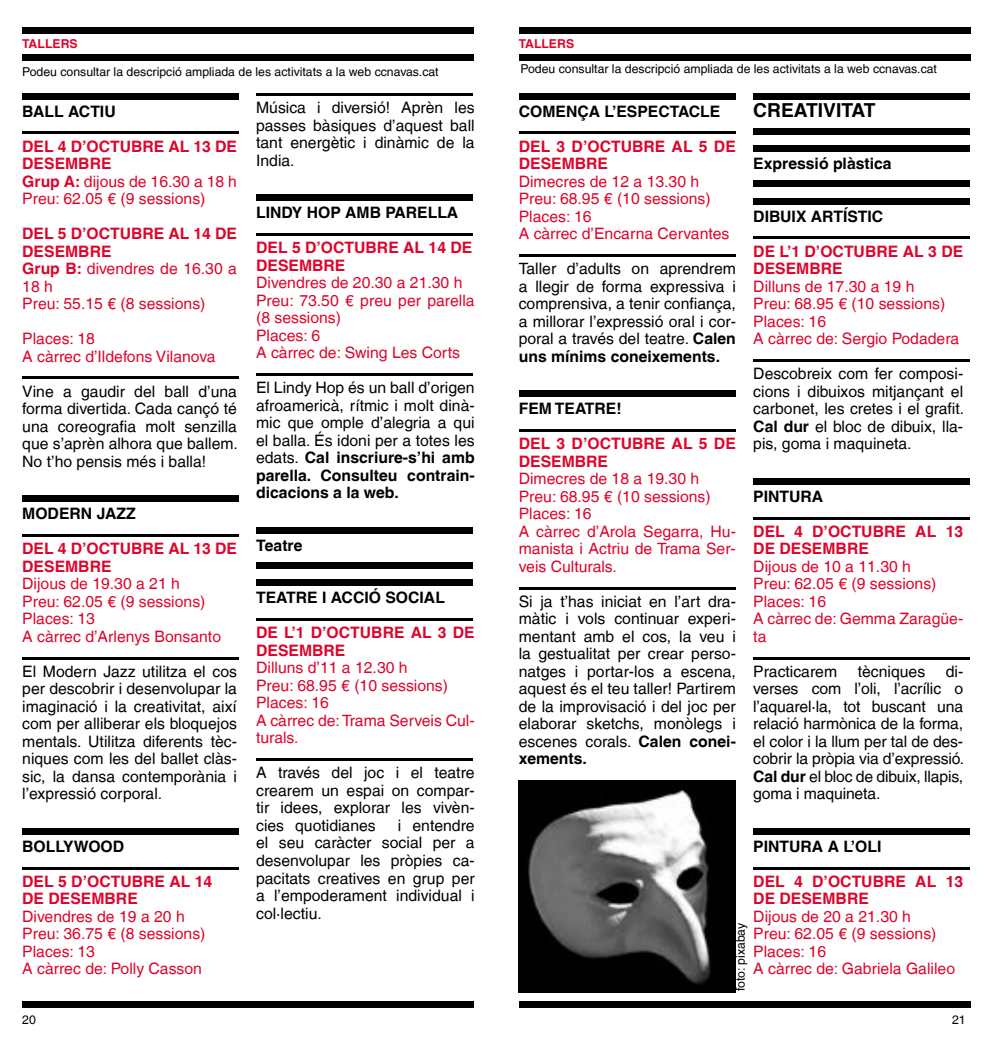
<style>
.page{position:relative;width:993px;height:1042px;background:#fff}
.page>*{position:absolute;margin:0;border:0;box-sizing:border-box;transform-origin:0 0}
.t1{font:700 19.25px "Helvetica LT";color:#000}
.t2{font:15.75px/17.5px "Helvetica LT";color:#000;text-align:justify}
.t3{font:15.75px/17.5px "Helvetica LT";color:#dd052b}
.t4{font:700 15.75px/17.5px "Helvetica LT";color:#dd052b}
.t5{font:700 15.75px "Helvetica LT";color:#000}
.t6{font:12.25px "Helvetica LT";color:#000}
.t7{font:700 12.25px "Helvetica LT";color:#dd052b}
.s1{font-weight:700}
</style>
<div class="page">
<div style="left:22px;top:1001px;width:452px;height:7px;background:#000"></div>
<div style="left:518px;top:1001px;width:452px;height:7px;background:#000"></div>
<div style="left:22px;top:27px;width:452px;height:6px;background:#000"></div>
<div style="left:22px;top:54px;width:452px;height:6px;background:#000"></div>
<div style="left:518px;top:27px;width:452px;height:6px;background:#000"></div>
<div style="left:518px;top:54px;width:452px;height:6px;background:#000"></div>
<div style="left:22px;top:93px;width:217px;height:6px;background:#000"></div>
<hr style="left:22px;top:132px;width:217px;height:2px;background:#000">
<hr style="left:22px;top:377px;width:217px;height:2px;background:#000">
<div style="left:22px;top:496px;width:217px;height:6px;background:#000"></div>
<hr style="left:22px;top:534px;width:217px;height:3px;background:#000">
<hr style="left:22px;top:657px;width:217px;height:2px;background:#000">
<div style="left:22px;top:828px;width:217px;height:6px;background:#000"></div>
<hr style="left:22px;top:867px;width:217px;height:2px;background:#000">
<hr style="left:256px;top:93px;width:216px;height:3px;background:#000">
<div style="left:256px;top:195px;width:216px;height:6px;background:#000"></div>
<hr style="left:256px;top:233px;width:216px;height:3px;background:#000">
<hr style="left:256px;top:373px;width:216px;height:3px;background:#000">
<div style="left:256px;top:527px;width:216px;height:6px;background:#000"></div>
<div style="left:256px;top:562px;width:216px;height:6px;background:#000"></div>
<div style="left:256px;top:580px;width:216px;height:6px;background:#000"></div>
<hr style="left:256px;top:618px;width:216px;height:3px;background:#000">
<hr style="left:256px;top:758px;width:216px;height:3px;background:#000">
<div style="left:518px;top:93px;width:217px;height:6px;background:#000"></div>
<hr style="left:518px;top:132px;width:217px;height:2px;background:#000">
<hr style="left:518px;top:254px;width:217px;height:3px;background:#000">
<div style="left:518px;top:391px;width:217px;height:6px;background:#000"></div>
<hr style="left:518px;top:429px;width:217px;height:3px;background:#000">
<hr style="left:518px;top:587px;width:217px;height:2px;background:#000">
<div style="left:753px;top:93px;width:216px;height:6px;background:#000"></div>
<div style="left:753px;top:128px;width:216px;height:6px;background:#000"></div>
<div style="left:753px;top:146px;width:216px;height:6px;background:#000"></div>
<div style="left:753px;top:181px;width:216px;height:6px;background:#000"></div>
<div style="left:753px;top:198px;width:216px;height:6px;background:#000"></div>
<hr style="left:753px;top:237px;width:216px;height:2px;background:#000">
<hr style="left:753px;top:359px;width:216px;height:3px;background:#000">
<div style="left:753px;top:478px;width:216px;height:6px;background:#000"></div>
<hr style="left:753px;top:517px;width:216px;height:2px;background:#000">
<hr style="left:753px;top:657px;width:216px;height:2px;background:#000">
<div style="left:753px;top:828px;width:216px;height:6px;background:#000"></div>
<hr style="left:753px;top:867px;width:216px;height:2px;background:#000">
<img style="left:518px;top:780px;width:217px;height:212px">
<p class="t7" style="left:22px;top:36px;width:57px">TALLERS</p>
<p class="t7" style="left:518px;top:36px;width:57px">TALLERS</p>
<p class="t6" style="left:22px;top:64px;width:418px">Podeu consultar la descripció ampliada de les activitats a la web ccnavas.cat</p>
<p class="t6" style="left:520px;top:62px;width:418px">Podeu consultar la descripció ampliada de les activitats a la web ccnavas.cat</p>
<p class="t5" style="left:22px;top:102px;width:95px">BALL ACTIU</p>
<p class="t3" style="left:22px;top:137px;width:216px"><span class="s1">DEL 4 D’OCTUBRE AL 13 DE<br>DESEMBRE<br>Grup A:</span> dijous de 16.30 a 18 h<br>Preu: 62.05 € (9 sessions)</p>
<p class="t3" style="left:22px;top:225px;width:216px"><span class="s1">DEL 5 D’OCTUBRE AL 14 DE<br>DESEMBRE<br>Grup B:</span> divendres de 16.30 a<br>18 h<br>Preu: 55.15 € (8 sessions)</p>
<p class="t3" style="left:22px;top:330px;width:195px">Places: 18<br>A càrrec d’Ildefons Vilanova</p>
<p class="t2" style="left:22px;top:382px;width:217px">Vine a gaudir del ball d’una forma divertida. Cada cançó té una coreografia molt senzilla que s’aprèn alhora que ballem.<br>No t’ho pensis més i balla!</p>
<p class="t5" style="left:22px;top:504px;width:115px">MODERN JAZZ</p>
<p class="t4" style="left:22px;top:540px;width:216px">DEL 4 D’OCTUBRE AL 13 DE<br>DESEMBRE</p>
<p class="t3" style="left:22px;top:575px;width:200px">Dijous de 19.30 a 21 h<br>Preu: 62.05 € (9 sessions)<br>Places: 13<br>A càrrec d’Arlenys Bonsanto</p>
<p class="t2" style="left:22px;top:662px;width:216px">El Modern Jazz utilitza el cos per descobrir i desenvolupar la imaginació i la creativitat, així com per alliberar els bloquejos mentals. Utilitza diferents tèc&shy;niques com les del ballet clàs&shy;sic, la dansa contemporània i l’expressió corporal.</p>
<p class="t5" style="left:22px;top:837px;width:103px">BOLLYWOOD</p>
<p class="t4" style="left:22px;top:872px;width:191px">DEL 5 D’OCTUBRE AL 14<br>DE DESEMBRE</p>
<p class="t3" style="left:22px;top:907px;width:185px">Divendres de 19 a 20 h<br>Preu: 36.75 € (8 sessions)<br>Places: 13<br>A càrrec de: Polly Casson</p>
<p class="t2" style="left:256px;top:99px;width:220px">Música i diversió! Aprèn les passes bàsiques d’aquest ball tant energètic i dinàmic de la India.</p>
<p class="t5" style="left:256px;top:203px;width:204px">LINDY HOP AMB PARELLA</p>
<p class="t4" style="left:256px;top:239px;width:218px">DEL 5 D’OCTUBRE AL 14 DE<br>DESEMBRE</p>
<p class="t3" style="left:256px;top:274px;width:220px">Divendres de 20.30 a 21.30 h<br>Preu: 73.50 € preu per parella (8 sessions)<br>Places: 6<br>A càrrec de: Swing Les Corts</p>
<p class="t2" style="left:256px;top:379px;width:220px">El Lindy Hop és un ball d’origen afroamericà, rítmic i molt dinà&shy;mic que omple d’alegria a qui el balla. És idoni per a totes les edats. <span class="s1">Cal inscriure-s’hi amb parella. Consulteu contrain&shy;dicacions a la web.</span></p>
<p class="t5" style="left:256px;top:536px;width:48px">Teatre</p>
<p class="t5" style="left:256px;top:588px;width:190px">TEATRE I ACCIÓ SOCIAL</p>
<p class="t4" style="left:256px;top:624px;width:220px">DE L’1 D’OCTUBRE AL 3 DE<br>DESEMBRE</p>
<p class="t3" style="left:256px;top:659px;width:220px">Dilluns d’11 a 12.30 h<br>Preu: 68.95 € (10 sessions)<br>Places: 16<br>A càrrec de: Trama Serveis Cul&shy;turals.</p>
<p class="t2" style="left:256px;top:764px;width:220px">A través del joc i el teatre crearem un espai on compar&shy;tir idees, explorar les vivèn&shy;cies quotidianes</p>
<p class="t2" style="left:256px;top:816px;width:220px;text-indent:142px">i entendre el seu caràcter social per a desenvolupar les pròpies ca&shy;pacitats creatives en grup per a l’empoderament individual i col·lectiu.</p>
<p class="t1" style="left:753px;top:98px;width:124px">CREATIVITAT</p>
<p class="t5" style="left:518px;top:102px;width:203px">COMENÇA L’ESPECTACLE</p>
<p class="t4" style="left:518px;top:137px;width:218px">DEL 3 D’OCTUBRE AL 5 DE<br>DESEMBRE</p>
<p class="t3" style="left:518px;top:172px;width:212px">Dimecres de 12 a 13.30 h<br>Preu: 68.95 € (10 sessions)<br>Places: 16<br>A càrrec d’Encarna Cervantes</p>
<p class="t2" style="left:518px;top:260px;width:218px">Taller d’adults on aprendrem a llegir de forma expressiva i comprensiva, a tenir confiança, a millorar l’expressió oral i cor&shy;poral a través del teatre. <span class="s1">Calen uns mínims coneixements.</span></p>
<p class="t5" style="left:753px;top:154px;width:140px">Expressió plàstica</p>
<p class="t5" style="left:753px;top:207px;width:131px">DIBUIX ARTÍSTIC</p>
<p class="t4" style="left:753px;top:242px;width:211px">DE L’1 D’OCTUBRE AL 3 DE<br>DESEMBRE</p>
<p class="t3" style="left:753px;top:277px;width:207px">Dilluns de 17.30 a 19 h<br>Preu: 68.95 € (10 sessions)<br>Places: 16<br>A càrrec de: Sergio Podadera</p>
<p class="t2" style="left:753px;top:365px;width:212px">Descobreix com fer composi&shy;cions i dibuixos mitjançant el carbonet, les cretes i el grafit.<br><span class="s1">Cal dur</span> el bloc de dibuix, lla&shy;pis, goma i maquineta.</p>
<p class="t5" style="left:753px;top:487px;width:71px">PINTURA</p>
<p class="t4" style="left:753px;top:522px;width:211px">DEL 4 D’OCTUBRE AL 13<br>DE DESEMBRE</p>
<p class="t3" style="left:753px;top:557px;width:211px">Dijous de 10 a 11.30 h<br>Preu: 62.05 € (9 sessions)<br>Places: 16<br>A càrrec de: Gemma Zaragüe&shy;ta</p>
<p class="t2" style="left:753px;top:662px;width:85px">Practicarem</p>
<p class="t2" style="left:857px;top:662px;width:69px">tècniques</p>
<p class="t5" style="left:518px;top:399px;width:104px">FEM TEATRE!</p>
<p class="t4" style="left:518px;top:435px;width:218px">DEL 3 D’OCTUBRE AL 5 DE<br>DESEMBRE</p>
<p class="t3" style="left:518px;top:470px;width:218px">Dimecres de 18 a 19.30 h<br>Preu: 68.95 € (10 sessions)<br>Places: 16<br>A càrrec d’Arola Segarra, Hu&shy;manista i Actriu de Trama Ser&shy;veis Culturals.</p>
<p class="t2" style="left:518px;top:592px;width:218px">Si ja t’has iniciat en l’art dra&shy;màtic i vols continuar experi&shy;mentant amb el cos, la veu i la gestualitat per crear perso&shy;natges i portar-los a escena, aquest és el teu taller! Partirem de la improvisació i del joc per elaborar sketchs, monòlegs i escenes corals. <span class="s1">Calen conei&shy;xements.</span></p>
<p class="t2" style="left:753px;top:662px;width:212px;text-indent:192px">di&shy;verses com l’oli, l’acrílic o l’aquarel·la, tot buscant una relació harmònica de la forma, el color i la llum per tal de des&shy;cobrir la pròpia via d’expressió.<br><span class="s1">Cal dur</span> el bloc de dibuix, llapis, goma i maquineta.</p>
<p class="t5" style="left:753px;top:837px;width:130px">PINTURA A L’OLI</p>
<p class="t4" style="left:753px;top:872px;width:211px">DEL 4 D’OCTUBRE AL 13<br>DE DESEMBRE</p>
<p class="t3" style="left:753px;top:907px;width:203px">Dijous de 20 a 21.30 h<br>Preu: 62.05 € (9 sessions)<br>Places: 16<br>A càrrec de: Gabriela Galileo</p>
<p class="t6" style="left:733px;top:991px;width:70px;rotate:-90deg">foto: pixabay</p>
<p class="t6" style="left:22px;top:1012px;width:15px">20</p>
<p class="t6" style="left:951px;top:1012px;width:15px">21</p>
</div>
